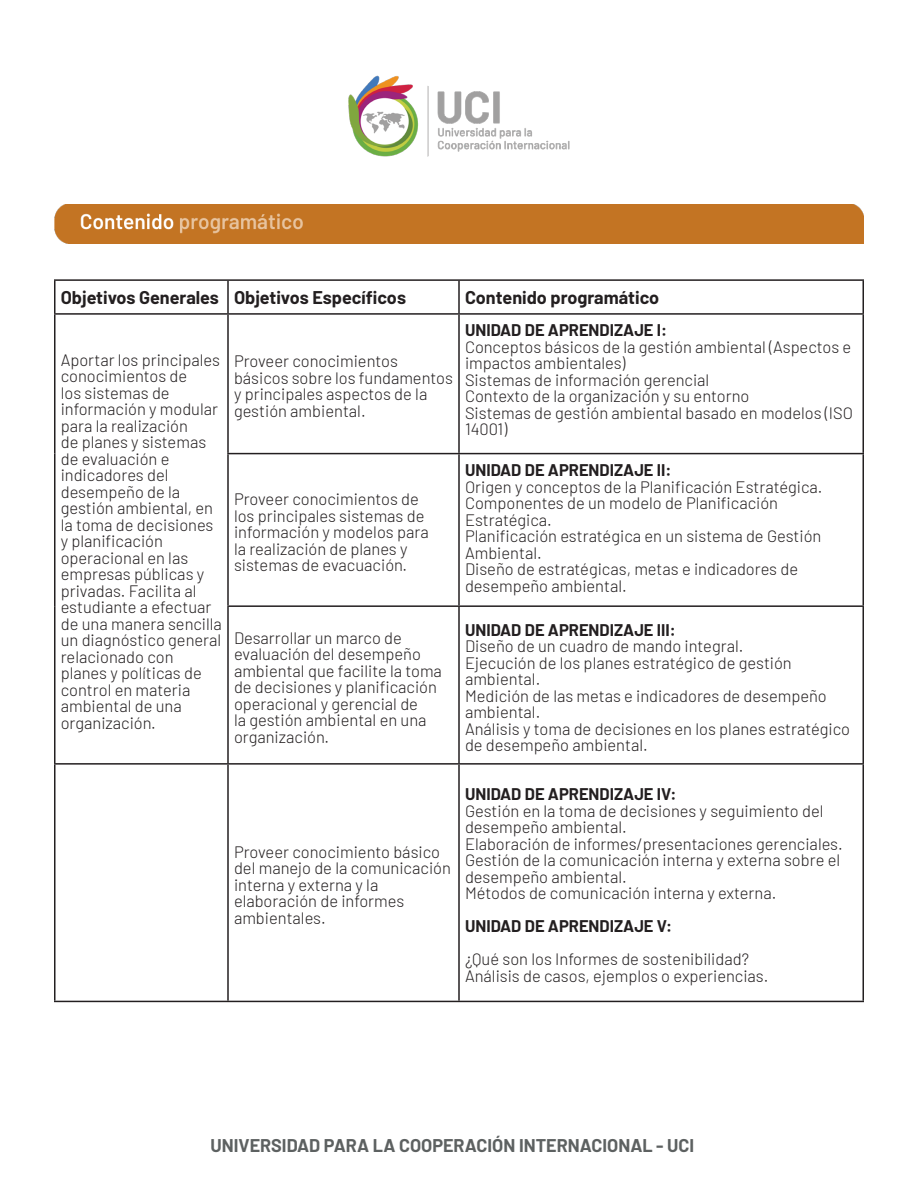
<style>
.page{position:relative;width:918px;height:1188px;background:#fff}
.page>*{position:absolute;margin:0;border:0;box-sizing:border-box;transform-origin:0 0}
.t1{font:700 18px "Barlow";color:#231f20}
.t2{font:700 18px "Barlow";color:#5d6161}
.t3{font:300 16.5px/16.5px "Barlow";color:#231f20}
.t4{font:700 16.5px "Barlow";color:#231f20}
</style>
<div class="page">
<img style="left:348px;top:75px;width:222px;height:82px">
<hr style="left:54px;top:279px;width:174px;height:2px;background:#231f20">
<hr style="left:54px;top:281px;width:2px;height:32px;background:#231f20">
<hr style="left:228px;top:279px;width:231px;height:2px;background:#231f20">
<hr style="left:227px;top:281px;width:2px;height:32px;background:#231f20">
<hr style="left:459px;top:279px;width:405px;height:2px;background:#231f20">
<hr style="left:458px;top:281px;width:2px;height:32px;background:#231f20">
<hr style="left:862px;top:281px;width:2px;height:32px;background:#231f20">
<hr style="left:54px;top:313px;width:174px;height:2px;background:#231f20">
<hr style="left:54px;top:315px;width:2px;height:139px;background:#231f20">
<hr style="left:228px;top:313px;width:231px;height:2px;background:#231f20">
<hr style="left:227px;top:315px;width:2px;height:138px;background:#231f20">
<hr style="left:459px;top:313px;width:405px;height:2px;background:#231f20">
<hr style="left:458px;top:315px;width:2px;height:138px;background:#231f20">
<hr style="left:862px;top:315px;width:2px;height:138px;background:#231f20">
<hr style="left:54px;top:454px;width:2px;height:152px;background:#231f20">
<hr style="left:227px;top:453px;width:232px;height:1px;background:#231f20">
<hr style="left:227px;top:454px;width:2px;height:151px;background:#231f20">
<hr style="left:459px;top:453px;width:405px;height:1px;background:#231f20">
<hr style="left:458px;top:454px;width:2px;height:151px;background:#231f20">
<hr style="left:862px;top:454px;width:2px;height:151px;background:#231f20">
<hr style="left:54px;top:606px;width:2px;height:157px;background:#231f20">
<hr style="left:227px;top:605px;width:232px;height:2px;background:#231f20">
<hr style="left:227px;top:607px;width:2px;height:156px;background:#231f20">
<hr style="left:459px;top:605px;width:405px;height:2px;background:#231f20">
<hr style="left:458px;top:607px;width:2px;height:156px;background:#231f20">
<hr style="left:862px;top:607px;width:2px;height:156px;background:#231f20">
<hr style="left:54px;top:763px;width:174px;height:2px;background:#231f20">
<hr style="left:54px;top:765px;width:2px;height:236px;background:#231f20">
<hr style="left:228px;top:763px;width:231px;height:2px;background:#231f20">
<hr style="left:227px;top:765px;width:2px;height:236px;background:#231f20">
<hr style="left:459px;top:763px;width:405px;height:2px;background:#231f20">
<hr style="left:458px;top:765px;width:2px;height:236px;background:#231f20">
<hr style="left:862px;top:765px;width:2px;height:236px;background:#231f20">
<hr style="left:54px;top:1001px;width:174px;height:1px;background:#231f20">
<hr style="left:228px;top:1001px;width:231px;height:1px;background:#231f20">
<hr style="left:459px;top:1001px;width:405px;height:1px;background:#231f20">
<div style="left:54px;top:204px;width:810px;height:39px;background:#c37423"></div>
<p class="t1" style="left:61px;top:284px;width:160px">Objetivos Generales</p>
<p class="t1" style="left:234px;top:284px;width:174px">Objetivos Específicos</p>
<p class="t1" style="left:465px;top:284px;width:196px">Contenido programático</p>
<p class="t3" style="left:61px;top:350px;width:163px">Aportar los principales conocimientos de<br>los sistemas de información y modular para la realización<br>de planes y sistemas de evaluación e indicadores del desempeño de la gestión ambiental, en la toma de decisiones y planificación operacional en las empresas públicas y privadas. Facilita al estudiante a efectuar de una manera sencilla un diagnóstico general relacionado con planes y políticas de control en materia ambiental de una organización.</p>
<p class="t3" style="left:234px;top:352px;width:221px">Proveer conocimientos básicos sobre los fundamentos y principales aspectos de la gestión ambiental.</p>
<p class="t3" style="left:234px;top:490px;width:196px">Proveer conocimientos de los principales sistemas de información y modelos para la realización de planes y sistemas de evacuación.</p>
<p class="t3" style="left:234px;top:628px;width:209px">Desarrollar un marco de evaluación del desempeño ambiental que facilite la toma de decisiones y planificación operacional y gerencial de<br>la gestión ambiental en una organización.</p>
<p class="t4" style="left:465px;top:318px;width:204px">UNIDAD DE APRENDIZAJE I:</p>
<p class="t3" style="left:465px;top:338px;width:388px">Conceptos básicos de la gestión ambiental (Aspectos e impactos ambientales)</p>
<p class="t3" style="left:465px;top:371px;width:246px">Sistemas de información gerencial</p>
<p class="t3" style="left:465px;top:387px;width:286px">Contexto de la organización y su entorno</p>
<p class="t3" style="left:465px;top:404px;width:389px">Sistemas de gestión ambiental basado en modelos (ISO<br>14001)</p>
<p class="t4" style="left:465px;top:458px;width:208px">UNIDAD DE APRENDIZAJE II:</p>
<p class="t3" style="left:465px;top:477px;width:359px">Origen y conceptos de la Planificación Estratégica.</p>
<p class="t3" style="left:465px;top:494px;width:315px">Componentes de un modelo de Planificación<br>Estratégica.</p>
<p class="t3" style="left:465px;top:527px;width:358px">Planificación estratégica en un sistema de Gestión<br>Ambiental.</p>
<p class="t3" style="left:465px;top:560px;width:335px">Diseño de estratégicas, metas e indicadores de desempeño ambiental.</p>
<p class="t4" style="left:465px;top:617px;width:212px">UNIDAD DE APRENDIZAJE III:</p>
<p class="t3" style="left:465px;top:637px;width:280px">Diseño de un cuadro de mando integral.</p>
<p class="t3" style="left:465px;top:653px;width:328px">Ejecución de los planes estratégico de gestión ambiental.</p>
<p class="t3" style="left:465px;top:686px;width:363px">Medición de las metas e indicadores de desempeño ambiental.</p>
<p class="t3" style="left:465px;top:719px;width:387px">Análisis y toma de decisiones en los planes estratégico de desempeño ambiental.</p>
<p class="t3" style="left:234px;top:842px;width:218px">Proveer conocimiento básico del manejo de la comunicación interna y externa y la elaboración de informes ambientales.</p>
<p class="t4" style="left:465px;top:782px;width:213px">UNIDAD DE APRENDIZAJE IV:</p>
<p class="t3" style="left:465px;top:801px;width:360px">Gestión en la toma de decisiones y seguimiento del desempeño ambiental.</p>
<p class="t3" style="left:465px;top:834px;width:379px">Elaboración de informes/presentaciones gerenciales.</p>
<p class="t3" style="left:465px;top:851px;width:377px">Gestión de la comunicación interna y externa sobre el desempeño ambiental.</p>
<p class="t3" style="left:465px;top:884px;width:313px">Métodos de comunicación interna y externa.</p>
<p class="t4" style="left:465px;top:914px;width:209px">UNIDAD DE APRENDIZAJE V:</p>
<p class="t3" style="left:465px;top:950px;width:286px">¿Qué son los Informes de sostenibilidad?</p>
<p class="t3" style="left:465px;top:966px;width:305px">Análisis de casos, ejemplos o experiencias.</p>
<p class="t2" style="left:211px;top:1132px;width:485px">UNIVERSIDAD PARA LA COOPERACIÓN INTERNACIONAL - UCI</p>
</div>
